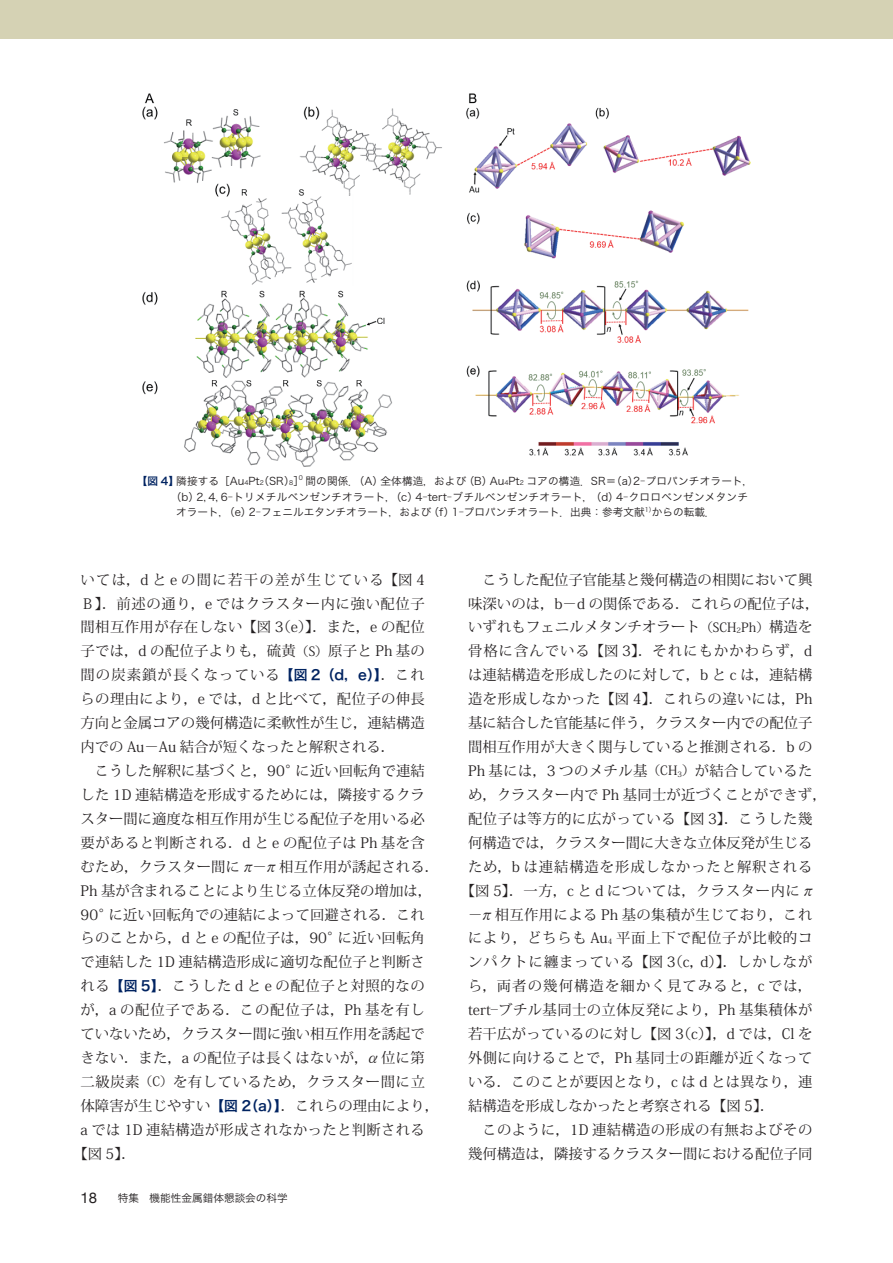
<style>
.page{position:relative;width:893px;height:1263px;background:#fff}
.page>*{position:absolute;margin:0;border:0;box-sizing:border-box;transform-origin:0 0}
.t1{font:14.85px "Helvetica Neue";color:#231f20}
.t2{font:14.4px "Koz Min Pr 6 N";letter-spacing:.015em;color:#231f20}
.t3{font:14.4px "Koz Min Pr 6 N";letter-spacing:.06em;color:#231f20}
.t4{font:14.4px "Koz Min Pr 6 N";letter-spacing:.045em;color:#231f20}
.t5{font:14.4px "Koz Min Pr 6 N";letter-spacing:.035em;color:#231f20}
.t6{font:14.4px "Koz Min Pr 6 N";letter-spacing:.075em;color:#231f20}
.t7{font:14.4px "Koz Min Pr 6 N";letter-spacing:.07em;color:#231f20}
.t8{font:14.4px "Koz Min Pr 6 N";letter-spacing:.055em;color:#231f20}
.t9{font:14.4px "Koz Min Pr 6 N";letter-spacing:.04em;color:#231f20}
.t10{font:14.4px "Koz Min Pr 6 N";letter-spacing:.08em;color:#231f20}
.t11{font:14.4px "Koz Min Pr 6 N";letter-spacing:.095em;color:#231f20}
.t12{font:10.65px "Hira Kaku Pro W3";letter-spacing:.015em;color:#231f20}
.t13{font:6.15px "Hira Kaku Pro W3";color:#231f20}
.s1{font-family:"Hira Kaku Pro W6";color:#002361}
.s2{font-size:6.15px}
.s3{font-size:12.75px}
.s4{font-family:"Hira Kaku Pro W6";font-size:13.8px;color:#002361}
.s5{font-family:"B2 G Math";font-style:italic}
.s6{font-size:7.5px}
</style>
<div class="page">
<div style="left:0;top:0;width:893px;height:38px;background:#d5d2b4"></div>
<img style="left:142px;top:94px;width:609px;height:373px">
<p class="t12" style="left:137px;top:471px;width:159px"><span class="s1">【図 4】</span>隣接する［Au<span class="s2">4</span>Pt（SR）</p>
<p class="t13" style="left:260px;top:477px;width:6px">2</p>
<p class="t12" style="left:289px;top:471px;width:466px"><span class="s2">8</span>］<sup>0</sup> 間の関係．（A）全体構造，および（B）Au<span class="s2">4</span>Pt<span class="s2">2</span> コアの構造．SR＝（a）2―プロパンチオラート，</p>
<p class="t12" style="left:171px;top:487px;width:579px">（b）2, 4, 6―トリメチルベンゼンチオラート，（c）4―tert―ブチルベンゼンチオラート，（d）4―クロロベンゼンメタンチ</p>
<p class="t12" style="left:176px;top:503px;width:541px">オラート，（e）2―フェニルエタンチオラート，および（f）1―プロパンチオラート．出典：参考文献<sup>1）</sup>からの転載．</p>
<p class="t11" style="left:81px;top:571px;width:346px">いては，d と e の間に若干の差が生じている【図 4</p>
<p class="t4" style="left:81px;top:595px;width:346px">Ｂ】．前述の通り，e ではクラスター内に強い配位子</p>
<p class="t2" style="left:81px;top:619px;width:346px">間相互作用が存在しない【図 3（e）】．また，e の配位</p>
<p class="t2" style="left:81px;top:643px;width:346px">子では，d の配位子よりも，硫黄<span class="s3">（S）</span>原子と Ph 基の</p>
<p class="t6" style="left:81px;top:667px;width:346px">間の炭素鎖が長くなっている<span class="s4">【図 2（d，e）】</span>．これ</p>
<p class="t2" style="left:81px;top:691px;width:346px">らの理由により，e では，d と比べて，配位子の伸長</p>
<p class="t2" style="left:81px;top:715px;width:346px">方向と金属コアの幾何構造に柔軟性が生じ，連結構造</p>
<p class="t2" style="left:81px;top:739px;width:316px">内での Au－Au 結合が短くなったと解釈される．</p>
<p class="t2" style="left:81px;top:762px;width:346px">　こうした解釈に基づくと，90°に近い回転角で連結</p>
<p class="t2" style="left:81px;top:786px;width:346px">した 1D 連結構造を形成するためには，隣接するクラ</p>
<p class="t2" style="left:81px;top:810px;width:346px">スター間に適度な相互作用が生じる配位子を用いる必</p>
<p class="t5" style="left:81px;top:834px;width:346px">要があると判断される．d と e の配位子は Ph 基を含</p>
<p class="t2" style="left:81px;top:858px;width:360px">むため，クラスター間に <span class="s5">π</span>－<span class="s5">π</span> 相互作用が誘起される．</p>
<p class="t2" style="left:81px;top:882px;width:353px">Ph 基が含まれることにより生じる立体反発の増加は，</p>
<p class="t2" style="left:81px;top:906px;width:346px">90°に近い回転角での連結によって回避される．これ</p>
<p class="t2" style="left:81px;top:930px;width:346px">らのことから，d と e の配位子は，90°に近い回転角</p>
<p class="t2" style="left:81px;top:954px;width:346px">で連結した 1D 連結構造形成に適切な配位子と判断さ</p>
<p class="t4" style="left:81px;top:978px;width:346px">れる<span class="s4">【図 5】</span>．こうした d と e の配位子と対照的なの</p>
<p class="t3" style="left:81px;top:1002px;width:346px">が，a の配位子である．この配位子は，Ph 基を有し</p>
<p class="t2" style="left:81px;top:1026px;width:346px">ていないため，クラスター間に強い相互作用を誘起で</p>
<p class="t2" style="left:81px;top:1049px;width:346px">きない．また，a の配位子は長くはないが，<span class="s5">α</span> 位に第</p>
<p class="t9" style="left:81px;top:1073px;width:346px">二級炭素<span class="s3">（C）</span>を有しているため，クラスター間に立</p>
<p class="t2" style="left:81px;top:1097px;width:360px">体障害が生じやすい<span class="s4">【図 2（a）】</span>．これらの理由により，</p>
<p class="t2" style="left:81px;top:1121px;width:346px">a では 1D 連結構造が形成されなかったと判断される</p>
<p class="t2" style="left:73px;top:1145px;width:64px">【図 5】．</p>
<p class="t1" style="left:81px;top:1187px;width:18px">18</p>
<p class="t12" style="left:118px;top:1189px;width:172px">特集　機能性金属錯体懇談会の科学</p>
<p class="t2" style="left:468px;top:571px;width:346px">　こうした配位子官能基と幾何構造の相関において興</p>
<p class="t2" style="left:468px;top:595px;width:353px">味深いのは，b－d の関係である．これらの配位子は，</p>
<p class="t2" style="left:468px;top:619px;width:346px">いずれもフェニルメタンチオラート<span class="s3">（SCH</span><span class="s6">2</span><span class="s3">Ph）</span>構造を</p>
<p class="t7" style="left:468px;top:643px;width:346px">骨格に含んでいる【図 3】．それにもかかわらず，d</p>
<p class="t2" style="left:468px;top:667px;width:346px">は連結構造を形成したのに対して，b と c は，連結構</p>
<p class="t2" style="left:468px;top:691px;width:346px">造を形成しなかった【図 4】．これらの違いには，Ph</p>
<p class="t2" style="left:468px;top:715px;width:346px">基に結合した官能基に伴う，クラスター内での配位子</p>
<p class="t2" style="left:468px;top:739px;width:346px">間相互作用が大きく関与していると推測される．b の</p>
<p class="t2" style="left:468px;top:762px;width:346px">Ph 基には，3 つのメチル基<span class="s3">（CH</span><span class="s6">3</span><span class="s3">）</span>が結合しているた</p>
<p class="t2" style="left:468px;top:786px;width:360px">め，クラスター内で Ph 基同士が近づくことができず，</p>
<p class="t5" style="left:468px;top:810px;width:346px">配位子は等方的に広がっている【図 3】．こうした幾</p>
<p class="t2" style="left:468px;top:834px;width:346px">何構造では，クラスター間に大きな立体反発が生じる</p>
<p class="t3" style="left:468px;top:858px;width:346px">ため，b は連結構造を形成しなかったと解釈される</p>
<p class="t4" style="left:461px;top:882px;width:353px">【図 5】．一方，c と d については，クラスター内に <span class="s5">π</span></p>
<p class="t2" style="left:468px;top:906px;width:346px">－<span class="s5">π</span> 相互作用による Ph 基の集積が生じており，これ</p>
<p class="t8" style="left:468px;top:930px;width:346px">により，どちらも Au<span class="s6">4</span> 平面上下で配位子が比較的コ</p>
<p class="t3" style="left:468px;top:954px;width:346px">ンパクトに纏まっている【図 3（c，d）】．しかしなが</p>
<p class="t10" style="left:468px;top:978px;width:346px">ら，両者の幾何構造を細かく見てみると，c では，</p>
<p class="t2" style="left:468px;top:1002px;width:346px">tert―ブチル基同士の立体反発により，Ph 基集積体が</p>
<p class="t2" style="left:468px;top:1026px;width:346px">若干広がっているのに対し【図 3（c）】，d では，Cl を</p>
<p class="t2" style="left:468px;top:1049px;width:346px">外側に向けることで，Ph 基同士の距離が近くなって</p>
<p class="t2" style="left:468px;top:1073px;width:346px">いる．このことが要因となり，c は d とは異なり，連</p>
<p class="t2" style="left:468px;top:1097px;width:308px">結構造を形成しなかったと考察される【図 5】．</p>
<p class="t2" style="left:468px;top:1121px;width:346px">　このように，1D 連結構造の形成の有無およびその</p>
<p class="t2" style="left:468px;top:1145px;width:346px">幾何構造は，隣接するクラスター間における配位子同</p>
</div>
